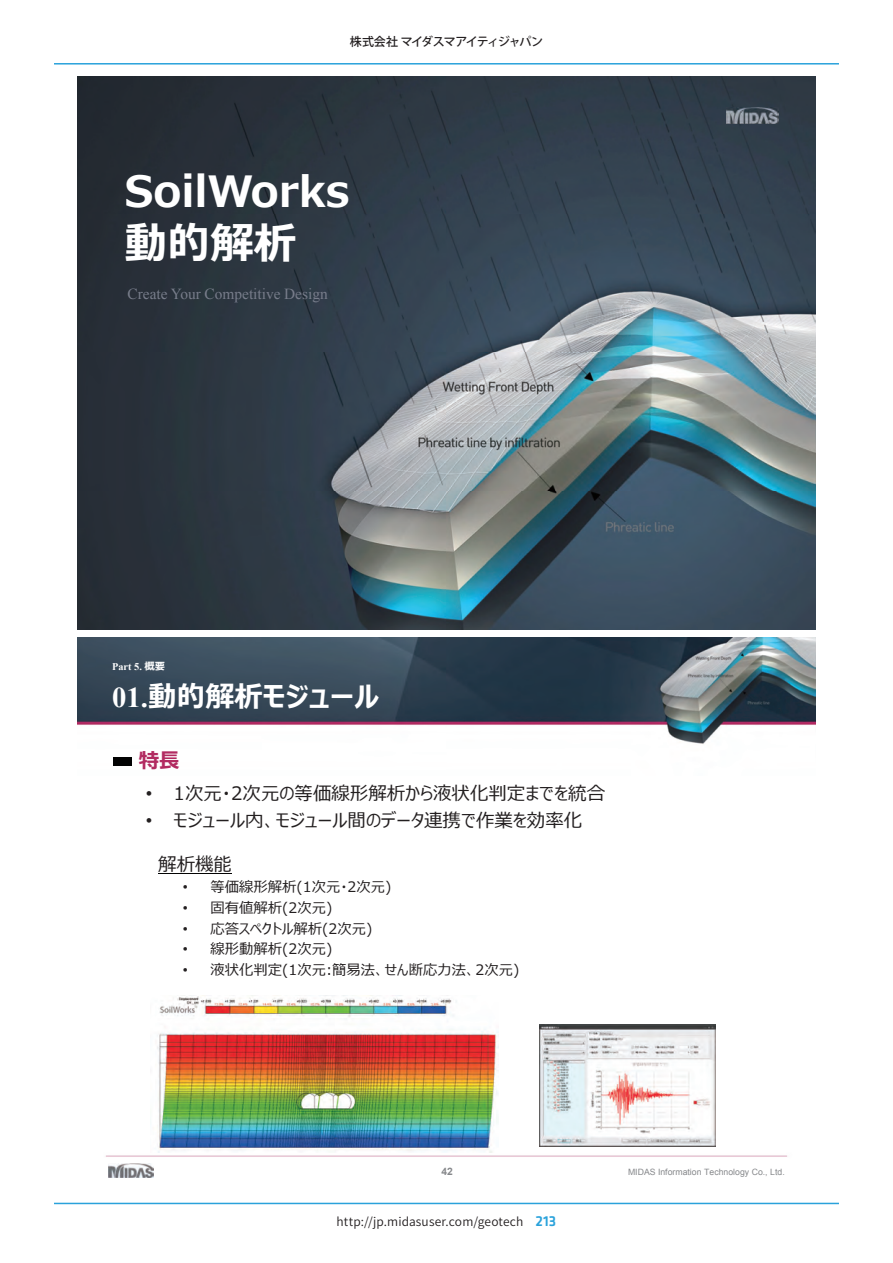
<style>
.page{position:relative;width:893px;height:1263px;background:#fff}
.page>*{position:absolute;margin:0;border:0;box-sizing:border-box;transform-origin:0 0}
.t1{font:700 43.05px/51.6px "Meiryo UI";color:#fff}
.t2{font:700 28.65px "Meiryo UI";color:#fff}
.t3{font:700 20.55px "Meiryo UI";color:#b22b61}
.t4{font:18.45px "Meiryo UI";color:#231f20}
.t5{font:15.3px "Times New Roman";color:#787d8b}
.t6{font:14.4px "Meiryo UI";color:#231f20}
.t7{font:12px "Source Han Sans JP";letter-spacing:.01em;color:#231f20}
.t8{font:500 12px "Koz Go Pro";letter-spacing:-.085em;color:#231f20}
.t9{font:700 10.2px "Times New Roman";color:#fff}
.t10{font:700 10.2px "Arial";color:#86888b}
.t11{font:8.7px "Arial";color:#86888b}
.s1{font-family:"Meiryo UI"}
.s2{font-family:"Times New Roman"}
.s3{font-family:"Arial"}
.s4{font-family:"Klavika";font-weight:500;font-size:15px;color:#2aa2db}
</style>
<div class="page">
<hr style="left:54px;top:63px;width:785px;height:2px;background:#2aa2db">
<hr style="left:54px;top:1203px;width:785px;height:1px;background:#2aa2db">
<img style="left:78px;top:76px;width:737px;height:554px">
<img style="left:726px;top:108px;width:52px;height:15px">
<img style="left:78px;top:637px;width:737px;height:541px">
<div style="left:78px;top:776px;width:737px;height:138px;background:#fff"></div>
<div style="left:78px;top:914px;width:737px;height:138px;background:#fff"></div>
<img style="left:108px;top:1164px;width:45px;height:13px">
<div style="left:113px;top:757px;width:19px;height:9px;background:#030303"></div>
<hr style="left:158px;top:873px;width:74px;height:1px;background:#030303">
<img style="left:539px;top:1024px;width:176px;height:123px">
<img style="left:150px;top:995px;width:349px;height:158px">
<p class="t8" style="left:350px;top:34px;width:195px">株式会社 マイダスマアイティジャパン</p>
<h1 class="t1" style="left:125px;top:168px;width:226px">SoilWorks動的解析</h1>
<p class="t5" style="left:128px;top:283px;width:202px">Create Your Competitive Design</p>
<p class="t9" style="left:112px;top:660px;width:54px">Part 5. <span class="s1">概要</span></p>
<h2 class="t2" style="left:112px;top:676px;width:268px"><span class="s2">01.</span>動的解析モジュール</h2>
<h3 class="t3" style="left:139px;top:746px;width:42px">特⻑</h3>
<p class="t4" style="left:146px;top:780px;width:461px"><span class="s3">•</span> 1次元・2次元の等価線形解析から液状化判定までを統合</p>
<p class="t4" style="left:146px;top:807px;width:438px"><span class="s3">•</span> モジュール内、モジュール間のデータ連携で作業を効率化</p>
<p class="t4" style="left:158px;top:851px;width:75px">解析機能</p>
<p class="t6" style="left:183px;top:877px;width:210px"><span class="s3">•</span> 等価線形解析(1次元・2次元)</p>
<p class="t6" style="left:183px;top:898px;width:151px"><span class="s3">•</span> 固有値解析(2次元)</p>
<p class="t6" style="left:183px;top:918px;width:191px"><span class="s3">•</span> 応答スペクトル解析(2次元)</p>
<p class="t6" style="left:183px;top:939px;width:151px"><span class="s3">•</span> 線形動解析(2次元)</p>
<p class="t6" style="left:183px;top:960px;width:338px"><span class="s3">•</span> 液状化判定(1次元:簡易法、せん断応⼒法、2次元)</p>
<p class="t10" style="left:441px;top:1164px;width:13px">42</p>
<p class="t11" style="left:628px;top:1166px;width:158px">MIDAS Information Technology Co., Ltd.</p>
<p class="t7" style="left:337px;top:1214px;width:221px">http://jp.midasuser.com/geotech　<span class="s4">213</span></p>
</div>
